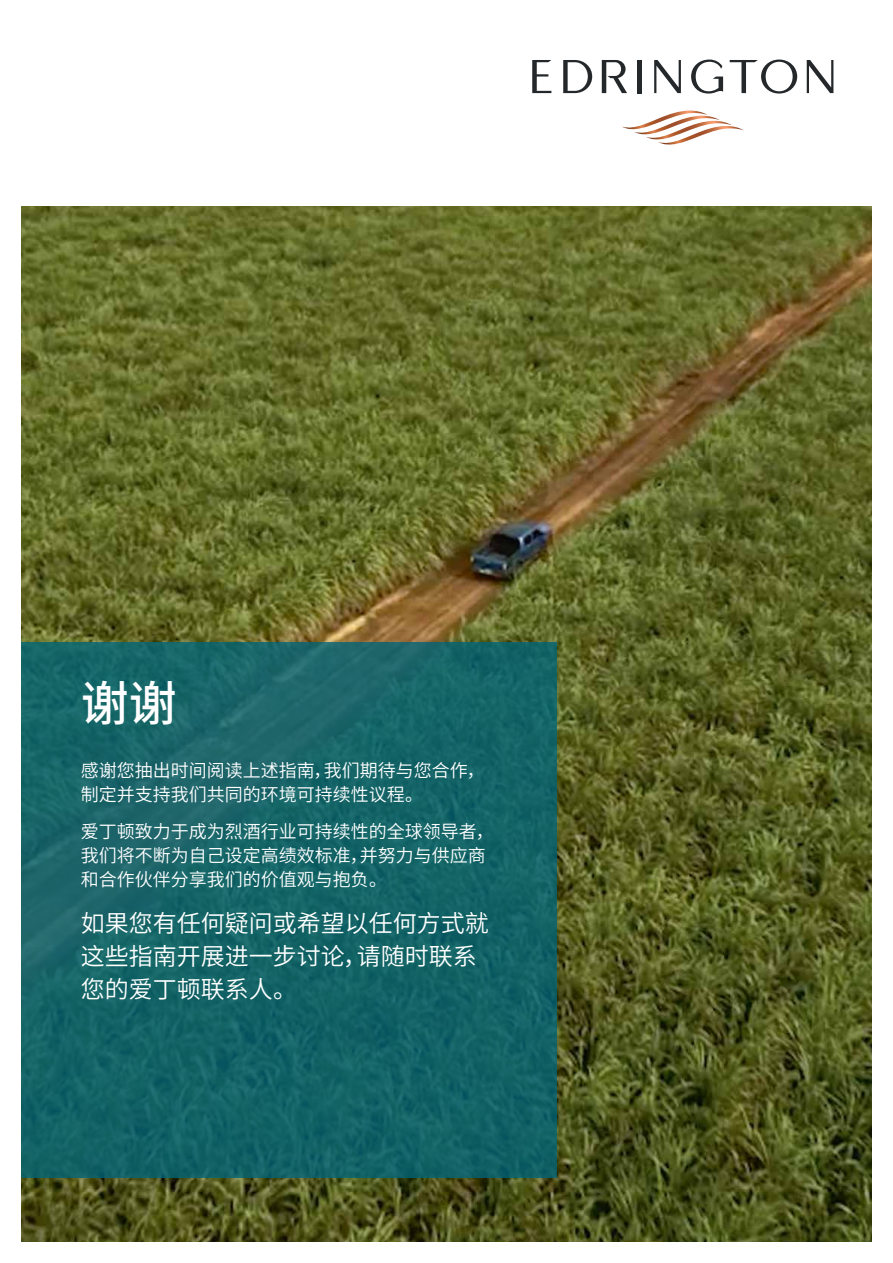
<style>
.page{position:relative;width:893px;height:1263px;background:#fff}
.page>*{position:absolute;margin:0;border:0;box-sizing:border-box;transform-origin:0 0}
.t1{font:500 48px "Source Han Sans CN";color:#fff}
.t2{font:24px/33px "Source Han Sans CN";color:#fff}
.t3{font:18px/24px "Source Han Sans CN";color:#fff}
</style>
<div class="page">
<img style="left:21px;top:206px;width:851px;height:1036px">
<div style="left:21px;top:642px;width:536px;height:536px;background:linear-gradient(to bottom,#1a676a,#106165)"></div>
<svg style="left:691px;top:60px;width:32px;height:34px"></svg>
<svg style="left:654px;top:60px;width:27px;height:33px"></svg>
<svg style="left:807px;top:60px;width:26px;height:33px"></svg>
<svg style="left:730px;top:60px;width:67px;height:34px"></svg>
<div style="left:637px;top:60px;width:5px;height:33px;background:#25282a"></div>
<svg style="left:563px;top:60px;width:29px;height:33px"></svg>
<svg style="left:532px;top:60px;width:19px;height:33px"></svg>
<svg style="left:602px;top:60px;width:25px;height:33px"></svg>
<svg style="left:622px;top:111px;width:122px;height:34px"></svg>
<h1 class="t1" style="left:81px;top:676px;width:97px">谢谢</h1>
<p class="t3" style="left:81px;top:759px;width:405px">感谢您抽出时间阅读上述指南，我们期待与您合作，制定并支持我们共同的环境可持续性议程。</p>
<p class="t3" style="left:81px;top:820px;width:414px">爱丁顿致力于成为烈酒行业可持续性的全球领导者，我们将不断为自己设定高绩效标准，并努力与供应商和合作伙伴分享我们的价值观与抱负。</p>
<h2 class="t2" style="left:81px;top:907px;width:410px">如果您有任何疑问或希望以任何方式就这些指南开展进一步讨论，请随时联系您的爱丁顿联系人。</h2>
</div>
